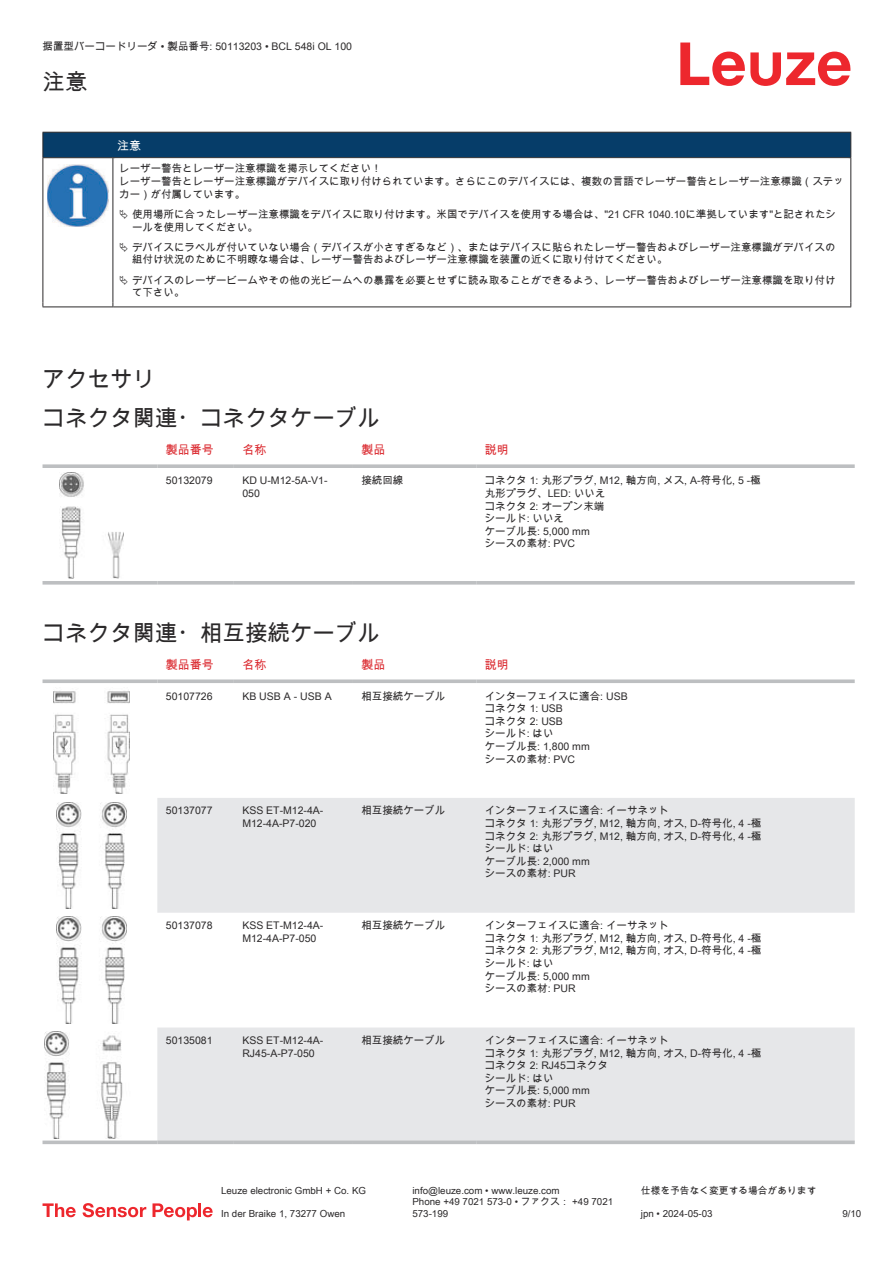
<style>
.page{position:relative;width:893px;height:1263px;background:#fff}
.page>*{position:absolute;margin:0;border:0;box-sizing:border-box;transform-origin:0 0}
.t1{font:22.5px/38.7px "Arial Unicode MS";color:#2b292a}
.t2{font:12px "Arial Unicode MS";color:#db2a30}
.t3{font:12px "Arial Unicode MS";color:#fff}
.t4{font:10.5px/12.6px "Arial Unicode MS";color:#2b292a}
.t5{font:9.75px/11.7px "Arial Unicode MS";color:#2b292a}
</style>
<div class="page">
<svg style="left:680px;top:43px;width:170px;height:43px"></svg>
<svg style="left:43px;top:464px;width:114px;height:4px"></svg>
<svg style="left:157px;top:464px;width:77px;height:4px"></svg>
<svg style="left:234px;top:464px;width:119px;height:4px"></svg>
<svg style="left:353px;top:464px;width:123px;height:4px"></svg>
<svg style="left:476px;top:464px;width:379px;height:4px;background:#c3c5c7"></svg>
<svg style="left:43px;top:581px;width:114px;height:4px"></svg>
<svg style="left:157px;top:581px;width:77px;height:4px"></svg>
<svg style="left:234px;top:581px;width:119px;height:4px"></svg>
<svg style="left:353px;top:581px;width:123px;height:4px"></svg>
<svg style="left:476px;top:581px;width:379px;height:4px;background:#c3c5c7"></svg>
<img style="left:59px;top:472px;width:65px;height:106px">
<svg style="left:157px;top:798px;width:698px;height:342px;fill:#e6e7e9"></svg>
<svg style="left:43px;top:679px;width:114px;height:4px"></svg>
<svg style="left:157px;top:679px;width:77px;height:4px"></svg>
<svg style="left:234px;top:679px;width:119px;height:4px"></svg>
<svg style="left:353px;top:679px;width:123px;height:4px"></svg>
<svg style="left:476px;top:679px;width:379px;height:4px;background:#c5c6c8"></svg>
<svg style="left:43px;top:1140px;width:114px;height:4px"></svg>
<svg style="left:157px;top:1140px;width:77px;height:4px"></svg>
<svg style="left:234px;top:1140px;width:119px;height:4px"></svg>
<svg style="left:353px;top:1140px;width:123px;height:4px"></svg>
<svg style="left:476px;top:1140px;width:379px;height:4px;background:#c2c4c6"></svg>
<img style="left:53px;top:691px;width:77px;height:103px">
<img style="left:56px;top:802px;width:70px;height:106px">
<img style="left:56px;top:917px;width:70px;height:106px">
<img style="left:45px;top:1032px;width:78px;height:106px">
<svg style="left:43px;top:1203px;width:33px;height:14px"></svg>
<svg style="left:83px;top:1203px;width:63px;height:14px"></svg>
<svg style="left:153px;top:1203px;width:44px;height:17px"></svg>
<hr style="left:198px;top:1203px;width:3px;height:14px;background:#ed272d">
<svg style="left:203px;top:1207px;width:10px;height:10px"></svg>
<svg style="left:44px;top:158px;width:806px;height:148px"></svg>
<div style="left:43px;top:132px;width:808px;height:26px;background:#063d69"></div>
<hr style="left:113px;top:157px;width:738px;height:1px;background:#2b292a">
<hr style="left:43px;top:158px;width:1px;height:144px;background:#2b292a">
<hr style="left:113px;top:158px;width:1px;height:144px;background:#2b292a">
<hr style="left:850px;top:158px;width:1px;height:144px;background:#2b292a">
<hr style="left:43px;top:306px;width:70px;height:1px;background:#2b292a">
<hr style="left:113px;top:306px;width:738px;height:1px;background:#2b292a">
<img style="left:47px;top:164px;width:61px;height:63px">
<svg style="left:115px;top:159px;width:734px;height:144px"></svg>
<svg style="left:120px;top:210px;width:8px;height:9px"></svg>
<svg style="left:120px;top:242px;width:8px;height:10px"></svg>
<svg style="left:120px;top:275px;width:8px;height:10px"></svg>
<p class="t4" style="left:43px;top:40px;width:311px">据置型バーコードリーダ • 製品番号: 50113203 • BCL 548i OL 100</p>
<h1 class="t1" style="left:43px;top:62px;width:46px">注意</h1>
<p class="t3" style="left:117px;top:137px;width:25px">注意</p>
<p class="t4" style="left:119px;top:162px;width:726px">レーザー警告とレーザー注意標識を掲示してください！<br>レーザー警告とレーザー注意標識がデバイスに取り付けられています。さらにこのデバイスには、複数の言語でレーザー警告とレーザー注意標識（ステッカー）が付属しています。</p>
<p class="t4" style="left:132px;top:208px;width:705px">使用場所に合ったレーザー注意標識をデバイスに取り付けます。米国でデバイスを使用する場合は、"21 CFR 1040.10に準拠しています"と記されたシールを使用してください。</p>
<p class="t4" style="left:132px;top:241px;width:705px">デバイスにラベルが付いていない場合（デバイスが小さすぎるなど）、またはデバイスに貼られたレーザー警告およびレーザー注意標識がデバイスの組付け状況のために不明瞭な場合は、レーザー警告およびレーザー注意標識を装置の近くに取り付けてください。</p>
<p class="t4" style="left:132px;top:273px;width:705px">デバイスのレーザービームやその他の光ビームへの暴露を必要とせずに読み取ることができるよう、レーザー警告およびレーザー注意標識を取り付けて下さい。</p>
<h1 class="t1" style="left:43px;top:360px;width:339px">アクセサリ<br>コネクタ関連・コネクタケーブル</h1>
<p class="t2" style="left:166px;top:441px;width:49px">製品番号</p>
<p class="t2" style="left:242px;top:441px;width:25px">名称</p>
<p class="t2" style="left:361px;top:441px;width:25px">製品</p>
<p class="t2" style="left:485px;top:441px;width:25px">説明</p>
<p class="t4" style="left:166px;top:474px;width:48px">50132079</p>
<p class="t4" style="left:242px;top:474px;width:87px">KD U-M12-5A-V1-<br>050</p>
<p class="t4" style="left:361px;top:474px;width:43px">接続回線</p>
<p class="t4" style="left:485px;top:474px;width:277px">コネクタ 1: 丸形プラグ, M12, 軸方向, メス, A-符号化, 5 -極丸形プラグ、LED: いいえ<br>コネクタ 2: オープン末端<br>シールド: いいえ<br>ケーブル長: 5,000 mm<br>シースの素材: PVC</p>
<h1 class="t1" style="left:43px;top:613px;width:339px">コネクタ関連・相互接続ケーブル</h1>
<p class="t2" style="left:166px;top:656px;width:49px">製品番号</p>
<p class="t2" style="left:242px;top:656px;width:25px">名称</p>
<p class="t2" style="left:361px;top:656px;width:25px">製品</p>
<p class="t2" style="left:485px;top:656px;width:25px">説明</p>
<p class="t4" style="left:166px;top:689px;width:48px">50107726</p>
<p class="t4" style="left:242px;top:689px;width:91px">KB USB A - USB A</p>
<p class="t4" style="left:361px;top:689px;width:85px">相互接続ケーブル</p>
<p class="t4" style="left:485px;top:689px;width:144px">インターフェイスに適合: USBコネクタ 1: USB<br>コネクタ 2: USB<br>シールド: はい<br>ケーブル長: 1,800 mm<br>シースの素材: PVC</p>
<p class="t4" style="left:166px;top:804px;width:48px">50137077</p>
<p class="t4" style="left:242px;top:804px;width:83px">KSS ET-M12-4A-<br>M12-4A-P7-020</p>
<p class="t4" style="left:361px;top:804px;width:85px">相互接続ケーブル</p>
<p class="t4" style="left:485px;top:804px;width:278px">インターフェイスに適合: イーサネット<br>コネクタ 1: 丸形プラグ, M12, 軸方向, オス, D-符号化, 4 -極コネクタ 2: 丸形プラグ, M12, 軸方向, オス, D-符号化, 4 -極シールド: はい<br>ケーブル長: 2,000 mm<br>シースの素材: PUR</p>
<p class="t4" style="left:166px;top:919px;width:48px">50137078</p>
<p class="t4" style="left:242px;top:919px;width:83px">KSS ET-M12-4A-<br>M12-4A-P7-050</p>
<p class="t4" style="left:361px;top:919px;width:85px">相互接続ケーブル</p>
<p class="t4" style="left:485px;top:919px;width:278px">インターフェイスに適合: イーサネット<br>コネクタ 1: 丸形プラグ, M12, 軸方向, オス, D-符号化, 4 -極コネクタ 2: 丸形プラグ, M12, 軸方向, オス, D-符号化, 4 -極シールド: はい<br>ケーブル長: 5,000 mm<br>シースの素材: PUR</p>
<p class="t4" style="left:166px;top:1034px;width:48px">50135081</p>
<p class="t4" style="left:242px;top:1034px;width:83px">KSS ET-M12-4A-<br>RJ45-A-P7-050</p>
<p class="t4" style="left:361px;top:1034px;width:85px">相互接続ケーブル</p>
<p class="t4" style="left:485px;top:1034px;width:278px">インターフェイスに適合: イーサネット<br>コネクタ 1: 丸形プラグ, M12, 軸方向, オス, D-符号化, 4 -極コネクタ 2: RJ45コネクタ<br>シールド: はい<br>ケーブル長: 5,000 mm<br>シースの素材: PUR</p>
<p class="t5" style="left:221px;top:1184px;width:146px">Leuze electronic GmbH + Co. KG</p>
<p class="t5" style="left:412px;top:1184px;width:149px">info@leuze.com • www.leuze.com</p>
<p class="t5" style="left:641px;top:1184px;width:177px">仕様を予告なく変更する場合があります</p>
<p class="t5" style="left:221px;top:1207px;width:126px">In der Braike 1, 73277 Owen</p>
<p class="t5" style="left:412px;top:1196px;width:202px">Phone +49 7021 573-0 • ファクス： +49 7021<br>573-199</p>
<p class="t5" style="left:641px;top:1207px;width:73px">jpn • 2024-05-03</p>
<p class="t5" style="left:842px;top:1207px;width:20px">9/10</p>
</div>
